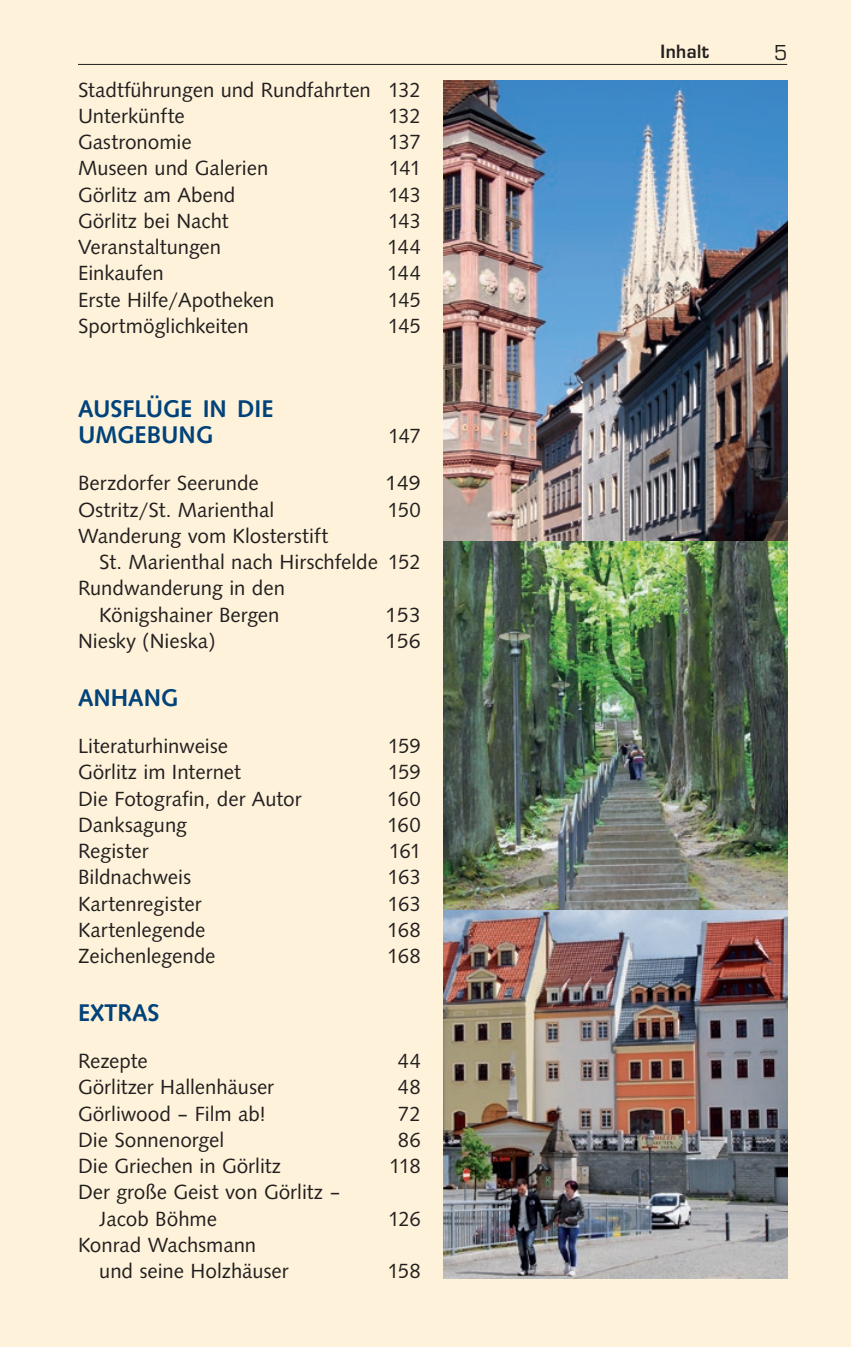
<style>
.page{position:relative;width:851px;height:1347px;background:#fff}
.page>*{position:absolute;margin:0;border:0;box-sizing:border-box;transform-origin:0 0}
.t1{font:500 25px/26.2px "Syntax";color:#004279}
.t2{font:22.5px "Eurostile";color:#231f20;scale:.95 1}
.t3{font:21.25px/26.2px "Syntax";color:#231f20}
.t4{font:21.25px "Syntax";color:#231f20;scale:.95 1}
.t5{font:700 20px "Eurostile";letter-spacing:.025em;color:#231f20;scale:.95 1}
</style>
<div class="page">
<div style="left:0;top:0;width:850px;height:1346px;background:#fef3da"></div>
<hr style="left:78px;top:64px;width:709px;height:1px;background:#231f20">
<img style="left:443px;top:80px;width:344px;height:1198px">
<p class="t3" style="left:78px;top:76px;width:344px">Stadtführungen und Rundfahrten 132<br>Unterkünfte</p>
<p class="t4" style="left:388px;top:104px;width:36px">132</p>
<p class="t3" style="left:78px;top:129px;width:115px">Gastronomie</p>
<p class="t4" style="left:388px;top:130px;width:36px">137</p>
<p class="t3" style="left:78px;top:155px;width:192px">Museen und Galerien</p>
<p class="t4" style="left:388px;top:156px;width:35px">141</p>
<p class="t3" style="left:78px;top:181px;width:159px">Görlitz am Abend</p>
<p class="t4" style="left:387px;top:182px;width:36px">143</p>
<p class="t3" style="left:78px;top:208px;width:152px">Görlitz bei Nacht</p>
<p class="t4" style="left:387px;top:209px;width:36px">143</p>
<p class="t3" style="left:78px;top:234px;width:145px">Veranstaltungen</p>
<p class="t4" style="left:387px;top:235px;width:37px">144</p>
<p class="t3" style="left:78px;top:260px;width:87px">Einkaufen</p>
<p class="t4" style="left:387px;top:261px;width:37px">144</p>
<p class="t3" style="left:78px;top:286px;width:198px">Erste Hilfe/Apotheken</p>
<p class="t4" style="left:387px;top:287px;width:36px">145</p>
<p class="t3" style="left:78px;top:313px;width:172px">Sportmöglichkeiten</p>
<p class="t4" style="left:387px;top:314px;width:36px">145</p>
<p class="t1" style="left:78px;top:395px;width:197px">AUSFLÜGE IN DIE<br>UMGEBUNG</p>
<p class="t4" style="left:388px;top:424px;width:36px">147</p>
<p class="t3" style="left:78px;top:470px;width:182px">Berzdorfer Seerunde</p>
<p class="t3" style="left:385px;top:470px;width:37px">149</p>
<p class="t3" style="left:78px;top:496px;width:198px">Ostritz/St. Marienthal</p>
<p class="t4" style="left:387px;top:497px;width:37px">150</p>
<p class="t3" style="left:78px;top:523px;width:252px">Wanderung vom Klosterstift</p>
<p class="t3" style="left:99px;top:549px;width:323px">St. Marienthal nach Hirschfelde 152</p>
<p class="t3" style="left:78px;top:575px;width:208px">Rundwanderung in den</p>
<p class="t3" style="left:99px;top:601px;width:182px">Königshainer Bergen</p>
<p class="t3" style="left:385px;top:601px;width:37px">153</p>
<p class="t3" style="left:78px;top:628px;width:139px">Niesky (Nieska)</p>
<p class="t3" style="left:385px;top:628px;width:37px">156</p>
<p class="t1" style="left:78px;top:684px;width:102px">ANHANG</p>
<p class="t3" style="left:78px;top:733px;width:152px">Literaturhinweise</p>
<p class="t4" style="left:387px;top:734px;width:37px">159</p>
<p class="t3" style="left:78px;top:759px;width:165px">Görlitz im Internet</p>
<p class="t4" style="left:387px;top:760px;width:37px">159</p>
<p class="t3" style="left:78px;top:785px;width:225px">Die Fotografin, der Autor</p>
<p class="t4" style="left:387px;top:786px;width:37px">160</p>
<p class="t3" style="left:78px;top:811px;width:111px">Danksagung</p>
<p class="t4" style="left:387px;top:812px;width:37px">160</p>
<p class="t3" style="left:78px;top:838px;width:72px">Register</p>
<p class="t4" style="left:388px;top:839px;width:35px">161</p>
<p class="t3" style="left:78px;top:864px;width:114px">Bildnachweis</p>
<p class="t4" style="left:387px;top:865px;width:37px">163</p>
<p class="t3" style="left:78px;top:890px;width:125px">Kartenregister</p>
<p class="t4" style="left:387px;top:891px;width:37px">163</p>
<p class="t3" style="left:78px;top:916px;width:129px">Kartenlegende</p>
<p class="t4" style="left:387px;top:917px;width:37px">168</p>
<p class="t3" style="left:78px;top:943px;width:139px">Zeichenlegende</p>
<p class="t4" style="left:387px;top:944px;width:37px">168</p>
<p class="t1" style="left:78px;top:999px;width:83px">EXTRAS</p>
<p class="t3" style="left:78px;top:1048px;width:71px">Rezepte</p>
<p class="t4" style="left:397px;top:1049px;width:26px">44</p>
<p class="t3" style="left:78px;top:1074px;width:198px">Görlitzer Hallenhäuser</p>
<p class="t4" style="left:397px;top:1075px;width:26px">48</p>
<p class="t3" style="left:78px;top:1100px;width:189px">Görliwood – Film ab!</p>
<p class="t4" style="left:398px;top:1101px;width:26px">72</p>
<p class="t3" style="left:78px;top:1126px;width:148px">Die Sonnenorgel</p>
<p class="t4" style="left:398px;top:1127px;width:26px">86</p>
<p class="t3" style="left:78px;top:1153px;width:205px">Die Griechen in Görlitz</p>
<p class="t4" style="left:388px;top:1154px;width:35px">118</p>
<p class="t3" style="left:99px;top:1179px;width:243px;text-indent:-21px">Der große Geist von Görlitz –<br>Jacob Böhme</p>
<p class="t4" style="left:388px;top:1206px;width:36px">126</p>
<p class="t3" style="left:99px;top:1231px;width:191px;text-indent:-21px">Konrad Wachsmann und seine Holzhäuser</p>
<p class="t4" style="left:387px;top:1259px;width:37px">158</p>
<p class="t5" style="left:660px;top:37px;width:53px">Inhalt</p>
<p class="t2" style="left:774px;top:37px;width:15px">5</p>
</div>
